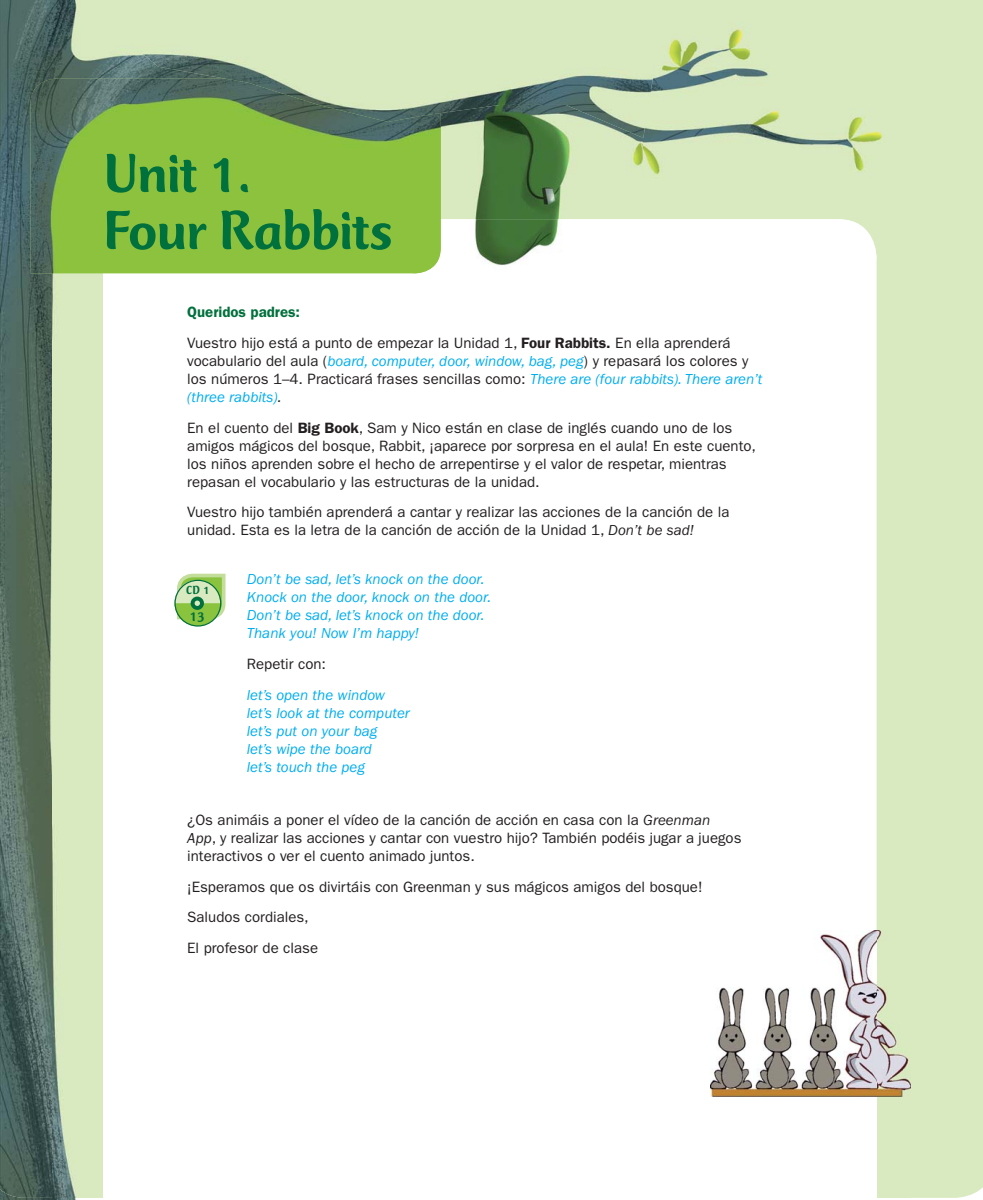
<style>
.page{position:relative;width:983px;height:1200px;background:#fff}
.page>*{position:absolute;margin:0;border:0;box-sizing:border-box;transform-origin:0 0}
.t1{font:500 57px/57px "Club Type Std";letter-spacing:-.01em;color:#00703c}
.t2{font:15px/18px "ITC Franklin Gothic Std";color:#231f20}
.t3{font:italic 15px/18px "ITC Franklin Gothic Std";color:#00aeef}
.t4{font:500 14.7px "Club Type Std";color:#00703c}
.t5{font:500 12.15px "Club Type Std";color:#00703c}
.s1{font-weight:600;color:#00703c}
.s2{font-weight:600}
.s3{font-style:italic;color:#00aeef}
.s4{font-style:italic}
</style>
<div class="page">
<div style="left:909px;top:0;width:73px;height:1197px;background:#d9e9c0"></div>
<img style="left:0;top:1197px;width:909px;height:2px">
<img style="left:0;top:0;width:267px;height:103px">
<div style="left:267px;top:0;width:642px;height:51px;background:#d9eac0"></div>
<img style="left:642px;top:51px;width:267px;height:208px">
<img style="left:0;top:103px;width:53px;height:1094px">
<img style="left:440px;top:138px;width:202px;height:81px">
<div style="left:53px;top:273px;width:50px;height:924px;background:#d9eac0"></div>
<div style="left:876px;top:259px;width:33px;height:670px;background:#d9e9c0"></div>
<div style="left:876px;top:1096px;width:33px;height:101px;background:#d9e9c0"></div>
<img style="left:413px;top:219px;width:360px;height:55px">
<img style="left:773px;top:219px;width:103px;height:40px">
<img style="left:412px;top:1096px;width:309px;height:103px">
<img style="left:721px;top:1096px;width:155px;height:103px">
<img style="left:30px;top:79px;width:410px;height:194px">
<img style="left:111px;top:11px;width:552px;height:127px">
<img style="left:710px;top:929px;width:200px;height:167px">
<svg style="left:174px;top:580px;width:46px;height:46px"></svg>
<svg style="left:174px;top:573px;width:52px;height:48px;background:#abd188"></svg>
<div style="left:174px;top:579px;width:47px;height:47px;border:1px solid #00703c;border-radius:50%"></div>
<h1 class="t1" style="left:103px;top:149px;width:290px">Unit 1.<br>Four Rabbits</h1>
<p class="t2" style="left:187px;top:297px;width:544px;line-height:30.8px"><span class="s1">Queridos padres:<br></span>Vuestro hijo está a punto de empezar la Unidad 1, <span class="s2">Four Rabbits.</span> En ella aprenderá</p>
<p class="t2" style="left:187px;top:352px;width:576px">vocabulario del aula (<span class="s3">board, computer, door, window, bag, peg</span>) y repasará los colores y los números 1–4. Practicará frases sencillas como: <span class="s3">There are (four rabbits). There aren’t (three rabbits)</span><span class="s4">.</span></p>
<p class="t2" style="left:187px;top:419px;width:570px">En el cuento del <span class="s2">Big Book</span>, Sam y Nico están en clase de inglés cuando uno de los amigos mágicos del bosque, Rabbit, ¡aparece por sorpresa en el aula! En este cuento, los niños aprenden sobre el hecho de arrepentirse y el valor de respetar, mientras repasan el vocabulario y las estructuras de la unidad.</p>
<p class="t2" style="left:187px;top:504px;width:543px">Vuestro hijo también aprenderá a cantar y realizar las acciones de la canción de la unidad. Esta es la letra de la canción de acción de la Unidad 1, <span class="s4">Don’t be sad!</span></p>
<p class="t3" style="left:247px;top:571px;width:246px">Don’t be sad, let’s knock on the door.<br>Knock on the door, knock on the door.<br>Don’t be sad, let’s knock on the door.<br>Thank you! Now I’m happy!</p>
<p class="t2" style="left:247px;top:655px;width:81px">Repetir con:</p>
<p class="t3" style="left:247px;top:686px;width:165px">let’s open the window let’s look at the computer let’s put on your bag<br>let’s wipe the board<br>let’s touch the peg</p>
<p class="t2" style="left:187px;top:811px;width:555px">¿Os animáis a poner el vídeo de la canción de acción en casa con la <span class="s4">Greenman<br>App</span>, y realizar las acciones y cantar con vuestro hijo? También podéis jugar a juegos interactivos o ver el cuento animado juntos.</p>
<p class="t2" style="left:187px;top:872px;width:516px;line-height:30.8px">¡Esperamos que os divirtáis con Greenman y sus mágicos amigos del bosque!<br>Saludos cordiales,<br>El profesor de clase</p>
<p class="t5" style="left:186px;top:585px;width:25px">CD 1</p>
<p class="t4" style="left:190px;top:610px;width:16px">13</p>
</div>
